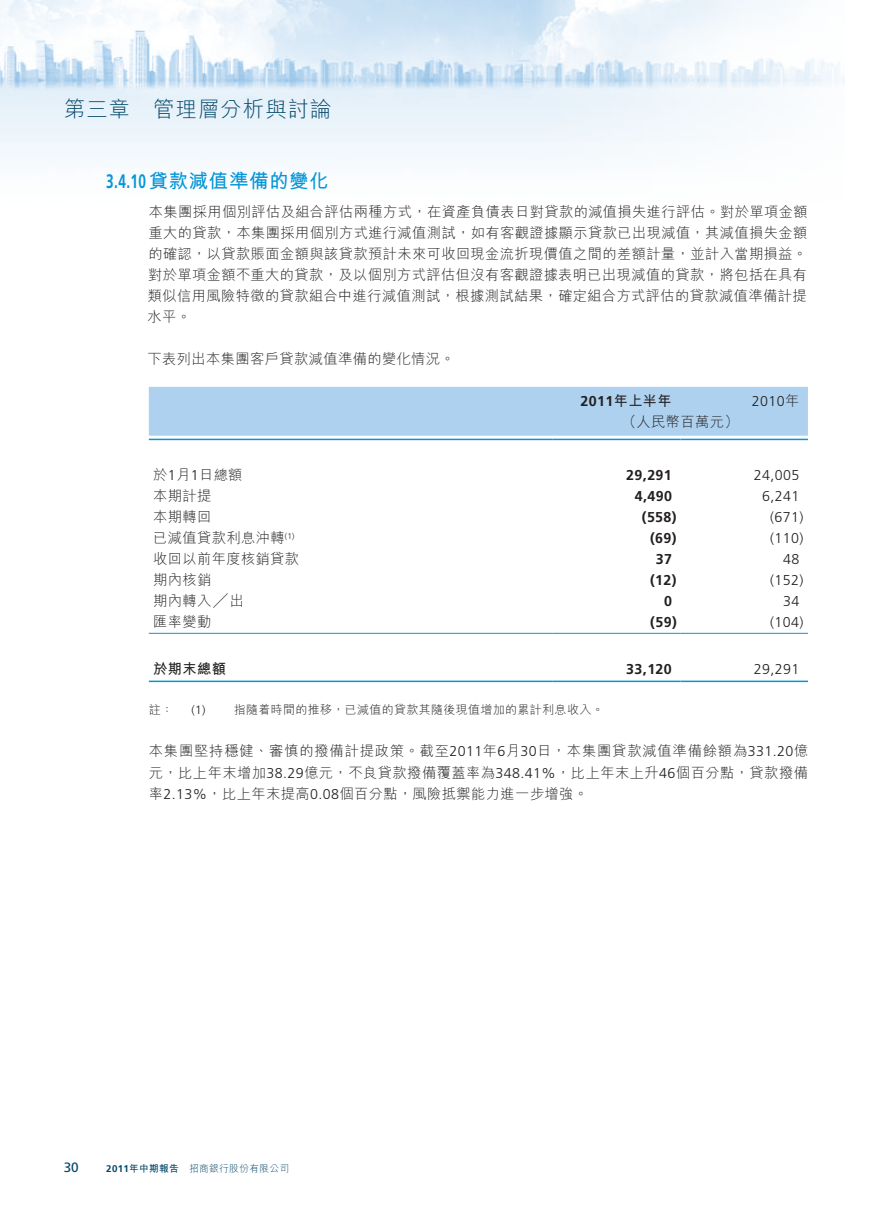
<style>
.page{position:relative;width:893px;height:1212px;background:#fff}
.page>*{position:absolute;margin:0;border:0;box-sizing:border-box;transform-origin:0 0}
.t1{font:300 21.75px "M Hei HK";letter-spacing:.03em;color:#004668}
.t2{font:700 19.5px "M Hei HK";letter-spacing:.03em;color:#0696d7}
.t3{font:300 14.25px/21px "M Hei HK";letter-spacing:.03em;color:#231f20;text-align:justify}
.t4{font:300 14.25px "Frutiger LT Std";letter-spacing:.03em;color:#231f20}
.t5{font:700 14.25px "Frutiger LT Std";letter-spacing:.03em;color:#231f20}
.t6{font:700 14.25px "M Hei HK";letter-spacing:.03em;color:#231f20}
.t7{font:13.5px "Frutiger LT Std";color:#004668}
.t8{font:300 12px "M Hei HK";letter-spacing:.03em;color:#231f20}
.t9{font:300 9.75px "M Hei HK";letter-spacing:.03em;color:#004668}
.s1{font-family:"Frutiger LT Std"}
.s2{font-family:"M Hei HK"}
.s3{font-family:"Frutiger LT Std";font-weight:700}
.s4{font-weight:700}
</style>
<div class="page">
<img style="left:0;top:0;width:845px;height:683px">
<div style="left:149px;top:387px;width:659px;height:49px;background:#add1ee"></div>
<hr style="left:149px;top:439px;width:404px;height:1px;background:#0696d7">
<hr style="left:553px;top:439px;width:127px;height:1px;background:#0696d7">
<hr style="left:680px;top:439px;width:128px;height:1px;background:#0696d7">
<hr style="left:149px;top:633px;width:404px;height:1px;background:#0696d7">
<hr style="left:553px;top:633px;width:127px;height:1px;background:#0696d7">
<hr style="left:680px;top:633px;width:128px;height:1px;background:#0696d7">
<hr style="left:149px;top:681px;width:404px;height:1px;background:#0696d7">
<hr style="left:553px;top:681px;width:127px;height:1px;background:#0696d7">
<hr style="left:680px;top:681px;width:128px;height:1px;background:#0696d7">
<h1 class="t1" style="left:64px;top:94px;width:269px">第三章　管理層分析與討論</h1>
<h2 class="t2" style="left:106px;top:166px;width:224px"><span class="s1">3.4.10</span> 貸款減值準備的變化</h2>
<p class="t3" style="left:148px;top:201px;width:662px">本集團採用個別評估及組合評估兩種方式，在資產負債表日對貸款的減值損失進行評估。對於單項金額重大的貸款，本集團採用個別方式進行減值測試，如有客觀證據顯示貸款已出現減值，其減值損失金額的確認，以貸款賬面金額與該貸款預計未來可收回現金流折現價值之間的差額計量，並計入當期損益。對於單項金額不重大的貸款，及以個別方式評估但沒有客觀證據表明已出現減值的貸款，將包括在具有類似信用風險特徵的貸款組合中進行減值測試，根據測試結果，確定組合方式評估的貸款減值準備計提水平。</p>
<p class="t3" style="left:148px;top:348px;width:309px">下表列出本集團客戶貸款減值準備的變化情況。</p>
<p class="t5" style="left:580px;top:393px;width:93px">2011<span class="s2">年上半年</span></p>
<p class="t4" style="left:752px;top:393px;width:49px">2010<span class="s2">年</span></p>
<p class="t3" style="left:622px;top:411px;width:118px">（人民幣百萬元）</p>
<p class="t3" style="left:153px;top:464px;width:91px">於<span class="s1">1</span>月<span class="s1">1</span>日總額</p>
<p class="t5" style="left:626px;top:467px;width:47px">29,291</p>
<p class="t4" style="left:754px;top:467px;width:47px">24,005</p>
<p class="t3" style="left:153px;top:485px;width:60px">本期計提</p>
<p class="t5" style="left:635px;top:488px;width:39px">4,490</p>
<p class="t4" style="left:762px;top:488px;width:39px">6,241</p>
<p class="t3" style="left:153px;top:506px;width:60px">本期轉回</p>
<p class="t5" style="left:642px;top:509px;width:36px">(558)</p>
<p class="t4" style="left:770px;top:509px;width:35px">(671)</p>
<p class="t3" style="left:153px;top:527px;width:143px">已減值貸款利息沖轉<sup>(1)</sup></p>
<p class="t5" style="left:650px;top:530px;width:28px">(69)</p>
<p class="t4" style="left:770px;top:530px;width:35px">(110)</p>
<p class="t3" style="left:153px;top:548px;width:148px">收回以前年度核銷貸款</p>
<p class="t5" style="left:656px;top:551px;width:18px">37</p>
<p class="t4" style="left:783px;top:551px;width:18px">48</p>
<p class="t3" style="left:153px;top:569px;width:60px">期內核銷</p>
<p class="t5" style="left:650px;top:572px;width:28px">(12)</p>
<p class="t4" style="left:770px;top:572px;width:35px">(152)</p>
<p class="t3" style="left:153px;top:590px;width:93px">期內轉入╱出</p>
<p class="t5" style="left:664px;top:593px;width:9px">0</p>
<p class="t4" style="left:783px;top:593px;width:18px">34</p>
<p class="t3" style="left:153px;top:611px;width:60px">匯率變動</p>
<p class="t5" style="left:650px;top:614px;width:28px">(59)</p>
<p class="t4" style="left:770px;top:614px;width:35px">(104)</p>
<p class="t6" style="left:153px;top:658px;width:74px">於期末總額</p>
<p class="t5" style="left:626px;top:660px;width:47px">33,120</p>
<p class="t4" style="left:754px;top:661px;width:47px">29,291</p>
<p class="t8" style="left:149px;top:702px;width:26px">註：</p>
<p class="t8" style="left:191px;top:702px;width:414px"><span class="s1">(1)</span> 指隨着時間的推移，已減值的貸款其隨後現值增加的累計利息收入。</p>
<p class="t3" style="left:149px;top:740px;width:661px">本集團堅持穩健、審慎的撥備計提政策。截至<span class="s1">2011</span>年<span class="s1">6</span>月<span class="s1">30</span>日，本集團貸款減值準備餘額為<span class="s1">331.20</span>億元，比上年末增加<span class="s1">38.29</span>億元，不良貸款撥備覆蓋率為<span class="s1">348.41%</span>，比上年末上升<span class="s1">46</span>個百分點，貸款撥備率<span class="s1">2.13%</span>，比上年末提高<span class="s1">0.08</span>個百分點，風險抵禦能力進一步增強。</p>
<p class="t7" style="left:64px;top:1160px;width:17px">30</p>
<p class="t9" style="left:106px;top:1162px;width:184px"><span class="s3">2011</span><span class="s4">年中期報告</span> 招商銀行股份有限公司</p>
</div>
